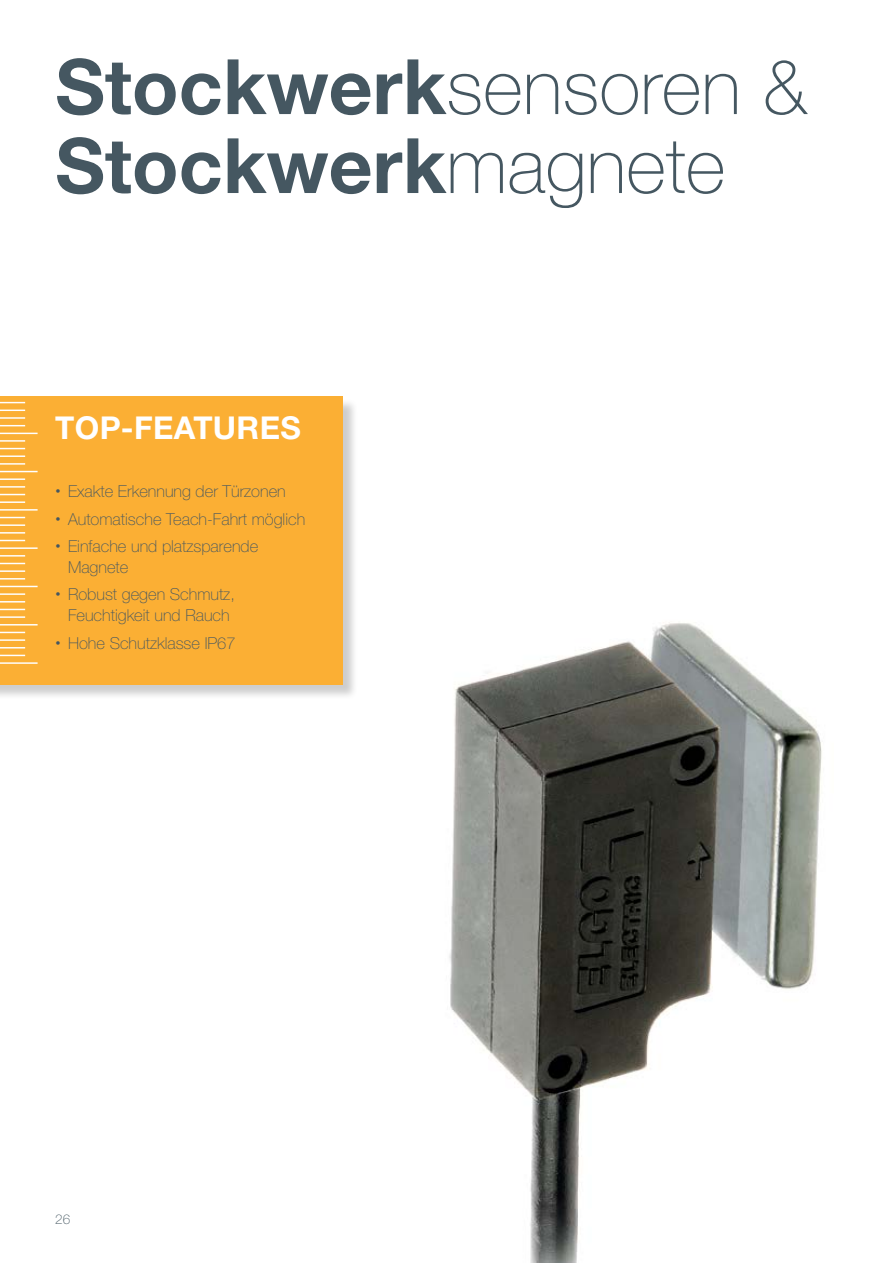
<style>
.page{position:relative;width:893px;height:1263px;background:#fff}
.page>*{position:absolute;margin:0;border:0;box-sizing:border-box;transform-origin:0 0}
.t1{font:700 76.5px/78.9px "Helvetica Neue LT";color:#455761}
.t2{font:700 31.5px "Helvetica Neue LT";letter-spacing:.01em;color:#fff}
.t3{font:100 16.5px/27.5px "Helvetica Neue LT";color:#455761}
.t4{font:100 13.5px "Helvetica Neue LT";color:#455761}
.s1{font-weight:100}
.s2{font-weight:700;font-size:21px}
</style>
<div class="page">
<div style="left:0;top:398px;width:358px;height:302px;background:#000;opacity:.2"></div>
<div style="left:0;top:396px;width:342px;height:288px;background:#fbaf34"></div>
<img style="left:449px;top:622px;width:373px;height:641px">
<hr style="left:0;top:662px;width:38px;height:2px;background:#fff">
<hr style="left:0;top:624px;width:38px;height:1px;background:#fff">
<hr style="left:0;top:586px;width:38px;height:1px;background:#fff">
<hr style="left:0;top:547px;width:38px;height:2px;background:#fff">
<hr style="left:0;top:509px;width:38px;height:2px;background:#fff">
<hr style="left:0;top:471px;width:38px;height:1px;background:#fff">
<svg style="left:0;top:655px;width:25px;height:1px"></svg>
<hr style="left:0;top:616px;width:25px;height:2px;background:#fff">
<svg style="left:0;top:578px;width:25px;height:1px"></svg>
<svg style="left:0;top:540px;width:25px;height:1px"></svg>
<hr style="left:0;top:501px;width:25px;height:2px;background:#fff">
<hr style="left:0;top:463px;width:25px;height:2px;background:#fff">
<svg style="left:0;top:647px;width:25px;height:1px"></svg>
<svg style="left:0;top:609px;width:25px;height:1px"></svg>
<hr style="left:0;top:570px;width:25px;height:2px;background:#fff">
<hr style="left:0;top:532px;width:25px;height:2px;background:#fff">
<svg style="left:0;top:494px;width:25px;height:1px"></svg>
<hr style="left:0;top:455px;width:25px;height:2px;background:#fff">
<hr style="left:0;top:639px;width:25px;height:2px;background:#fff">
<svg style="left:0;top:601px;width:25px;height:1px"></svg>
<svg style="left:0;top:563px;width:25px;height:1px"></svg>
<hr style="left:0;top:524px;width:25px;height:2px;background:#fff">
<hr style="left:0;top:486px;width:25px;height:2px;background:#fff">
<svg style="left:0;top:448px;width:25px;height:1px"></svg>
<svg style="left:0;top:632px;width:25px;height:1px"></svg>
<hr style="left:0;top:593px;width:25px;height:2px;background:#fff">
<svg style="left:0;top:555px;width:25px;height:1px"></svg>
<svg style="left:0;top:517px;width:25px;height:1px"></svg>
<hr style="left:0;top:478px;width:25px;height:2px;background:#fff">
<hr style="left:0;top:440px;width:25px;height:2px;background:#fff">
<hr style="left:0;top:433px;width:38px;height:1px;background:#fff">
<svg style="left:0;top:425px;width:25px;height:1px"></svg>
<hr style="left:0;top:417px;width:25px;height:2px;background:#fff">
<svg style="left:0;top:410px;width:25px;height:1px"></svg>
<svg style="left:0;top:402px;width:25px;height:1px"></svg>
<h1 class="t1" style="left:55px;top:46px;width:754px">Stockwerk<span class="s1">sensoren &amp;<br></span>Stockwerk<span class="s1">magnete</span></h1>
<h2 class="t2" style="left:55px;top:408px;width:203px">TOP-FEATURES</h2>
<p class="t3" style="left:55px;top:478px;width:251px"><span class="s2">·</span> Exakte Erkennung der Türzonen<br><span class="s2">·</span> Automatische Teach-Fahrt möglich <span class="s2">·</span> Einfache und platzsparende</p>
<p class="t3" style="left:55px;top:553px;width:181px;text-indent:13px">Magnete<br><span class="s2">·</span> Robust gegen Schmutz,</p>
<p class="t3" style="left:55px;top:602px;width:182px;text-align:center">Feuchtigkeit und Rauch<br><span class="s2">·</span> Hohe Schutzklasse IP67</p>
<p class="t4" style="left:55px;top:1211px;width:17px">26</p>
</div>
